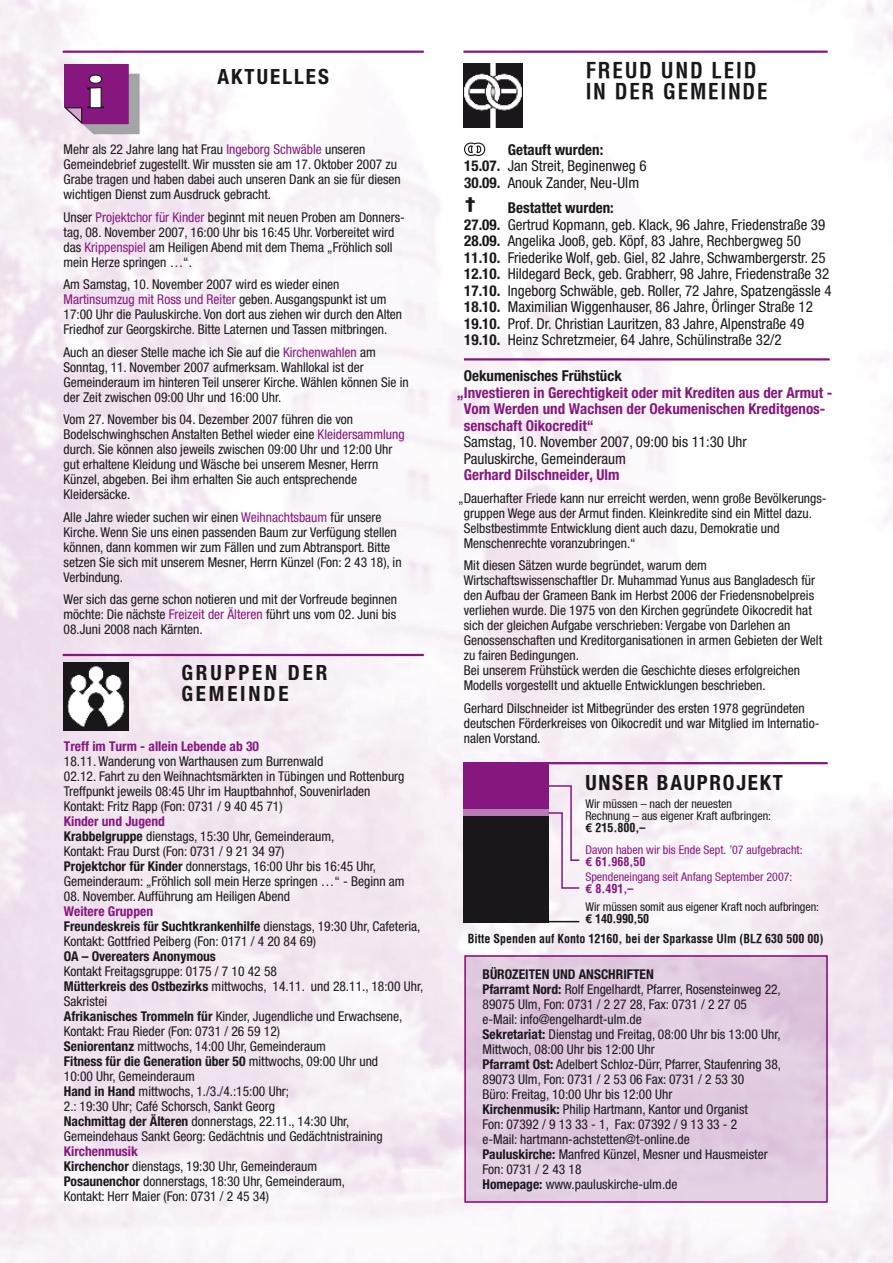
<style>
.page{position:relative;width:893px;height:1263px;background:#fff}
.page>*{position:absolute;margin:0;border:0;box-sizing:border-box;transform-origin:0 0}
.t1{font:21px/21px "PKF";letter-spacing:.085em;color:#1a171b}
.t2{font:700 condensed 21px "Helvetica Neue";letter-spacing:.1em;color:#1a171b}
.t3{font:700 condensed 21px/21px "Helvetica Neue";letter-spacing:.135em;color:#1a171b}
.t4{font:900 16.5px "Helvetica Neue";color:#1a171b}
.t5{font:condensed 15px/16.5px "Helvetica Neue";color:#1a171b}
.t6{font:700 condensed 15px/16.5px "Helvetica Neue";color:#86177e}
.t7{font:700 condensed 15px "Helvetica Neue";color:#1a171b}
.t8{font:condensed 13.5px/15px "Helvetica Neue";color:#1a171b}
.t9{font:700 condensed 13.5px "Helvetica Neue";color:#86177e}
.t10{font:700 condensed 13.5px "Helvetica Neue";color:#1a171b}
.t11{font:12px/12.8px "PKN";color:#1a171b}
.t12{font:12px "PKF";color:#1a171b}
.t13{font:12px "PKN";color:#86177e}
.t14{font:12px "PKF";color:#86177e}
.s1{color:#86177e}
.s2{font-weight:700;color:#86177e}
.s3{font-weight:700}
</style>
<div class="page">
<img style="left:0;top:0;width:892px;height:1263px">
<img style="left:464px;top:64px;width:59px;height:64px">
<hr style="left:463px;top:762px;width:364px;height:2px;background:#86177e">
<hr style="left:63px;top:654px;width:361px;height:2px;background:#86177e">
<hr style="left:463px;top:51px;width:364px;height:2px;background:#86177e">
<hr style="left:63px;top:51px;width:361px;height:2px;background:#86177e">
<img style="left:64px;top:663px;width:65px;height:68px">
<svg style="left:63px;top:63px;width:77px;height:72px;background:#9d5b99"></svg>
<hr style="left:464px;top:358px;width:365px;height:3px;background:#86177e">
<svg style="left:463px;top:142px;width:23px;height:15px"></svg>
<div style="left:464px;top:955px;width:363px;height:248px;background:#e1cde1;border:2px solid #93107e"></div>
<div style="left:463px;top:816px;width:85px;height:106px;background:#1a171b"></div>
<div style="left:463px;top:809px;width:85px;height:7px;background:#ba7bb5"></div>
<div style="left:463px;top:762px;width:85px;height:47px;background:#86177e"></div>
<svg style="left:548px;top:784px;width:32px;height:106px"></svg>
<hr style="left:541px;top:921px;width:38px;height:1px;background:#1a171b">
<h1 class="t2" style="left:217px;top:63px;width:113px">AKTUELLES</h1>
<p class="t8" style="left:64px;top:142px;width:339px">Mehr als 22 Jahre lang hat Frau <span class="s1">Ingeborg Schwäble</span> unseren Gemeindebrief zugestellt. Wir mussten sie am 17. Oktober 2007 zu Grabe tragen und haben dabei auch unseren Dank an sie für diesen wichtigen Dienst zum Ausdruck gebracht.</p>
<p class="t8" style="left:64px;top:209px;width:343px">Unser <span class="s1">Projektchor für Kinder</span> beginnt mit neuen Proben am Donners&shy;tag, 08. November 2007, 16:00 Uhr bis 16:45 Uhr. Vorbereitet wird das <span class="s1">Krippenspiel</span> am Heiligen Abend mit dem Thema „Fröhlich soll mein Herze springen …“.</p>
<p class="t8" style="left:64px;top:277px;width:340px">Am Samstag, 10. November 2007 wird es wieder einen <span class="s1">Martinsumzug mit Ross und Reiter</span> geben. Ausgangspunkt ist um 17:00 Uhr die Pauluskirche. Von dort aus ziehen wir durch den Alten Friedhof zur Georgskirche. Bitte Laternen und Tassen mitbringen.</p>
<p class="t8" style="left:64px;top:344px;width:347px">Auch an dieser Stelle mache ich Sie auf die <span class="s1">Kirchenwahlen</span> am Sonntag, 11. November 2007 aufmerksam. Wahllokal ist der Gemeinderaum im hinteren Teil unserer Kirche. Wählen können Sie in der Zeit zwischen 09:00 Uhr und 16:00 Uhr.</p>
<p class="t8" style="left:64px;top:412px;width:342px">Vom 27. November bis 04. Dezember 2007 führen die von Bodelschwinghschen Anstalten Bethel wieder eine <span class="s1">Kleidersammlung </span>durch. Sie können also jeweils zwischen 09:00 Uhr und 12:00 Uhr gut erhaltene Kleidung und Wäsche bei unserem Mesner, Herrn Künzel, abgeben. Bei ihm erhalten Sie auch entsprechende Kleidersäcke.</p>
<p class="t8" style="left:64px;top:509px;width:339px">Alle Jahre wieder suchen wir einen <span class="s1">Weihnachtsbaum</span> für unsere Kirche. Wenn Sie uns einen passenden Baum zur Verfügung stellen können, dann kommen wir zum Fällen und zum Abtransport. Bitte setzen Sie sich mit unserem Mesner, Herrn Künzel (Fon: 2 43 18), in Verbindung.</p>
<p class="t8" style="left:64px;top:592px;width:335px;text-align:justify">Wer sich das gerne schon notieren und mit der Vorfreude beginnen möchte: Die nächste <span class="s1">Freizeit der Älteren</span> führt uns vom 02. Juni bis 08.Juni 2008 nach Kärnten.</p>
<h1 class="t3" style="left:181px;top:661px;width:148px">GRUPPEN DER<br>GEMEINDE</h1>
<p class="t9" style="left:64px;top:738px;width:196px">Treff im Turm - allein Lebende ab 30</p>
<p class="t8" style="left:64px;top:753px;width:342px">18.11. Wanderung von Warthausen zum Burrenwald<br>02.12. Fahrt zu den Weihnachtsmärkten in Tübingen und Rottenburg Treffpunkt jeweils 08:45 Uhr im Hauptbahnhof, Souvenirladen Kontakt: Fritz Rapp (Fon: 0731 / 9 40 45 71)</p>
<p class="t8" style="left:64px;top:813px;width:342px"><span class="s2">Kinder und Jugend<br></span><span class="s3">Krabbelgruppe</span> dienstags, 15:30 Uhr, Gemeinderaum,<br>Kontakt: Frau Durst (Fon: 0731 / 9 21 34 97)<br><span class="s3">Projektchor für Kinder</span> donnerstags, 16:00 Uhr bis 16:45 Uhr, Gemeinderaum: „Fröhlich soll mein Herze springen …“ - Beginn am</p>
<p class="t8" style="left:64px;top:888px;width:228px">08. November. Aufführung am Heiligen Abend</p>
<p class="t8" style="left:64px;top:903px;width:358px"><span class="s2">Weitere Gruppen<br></span><span class="s3">Freundeskreis für Suchtkrankenhilfe</span> dienstags, 19:30 Uhr, Cafeteria,<br>Kontakt: Gottfried Peiberg (Fon: 0171 / 4 20 84 69)</p>
<p class="t10" style="left:64px;top:948px;width:153px">OA – Overeaters Anonymous</p>
<p class="t8" style="left:64px;top:963px;width:361px">Kontakt Freitagsgruppe: 0175 / 7 10 42 58<br><span class="s3">Mütterkreis des Ostbezirks</span> mittwochs, 14.11. und 28.11., 18:00 Uhr, Sakristei<br><span class="s3">Afrikanisches Trommeln für</span> Kinder, Jugendliche und Erwachsene, Kontakt: Frau Rieder (Fon: 0731 / 26 59 12)<br><span class="s3">Seniorentanz</span> mittwochs, 14:00 Uhr, Gemeinderaum<br><span class="s3">Fitness für die Generation über 50</span> mittwochs, 09:00 Uhr und<br>10:00 Uhr, Gemeinderaum<br><span class="s3">Hand in Hand</span> mittwochs, 1./3./4.:15:00 Uhr;<br>2.: 19:30 Uhr; Café Schorsch, Sankt Georg<br><span class="s3">Nachmittag der Älteren</span> donnerstags, 22.11., 14:30 Uhr, Gemeindehaus Sankt Georg: Gedächtnis und Gedächtnistraining</p>
<p class="t8" style="left:64px;top:1143px;width:283px"><span class="s2">Kirchenmusik<br></span><span class="s3">Kirchenchor</span> dienstags, 19:30 Uhr, Gemeinderaum <span class="s3">Posaunenchor</span> donnerstags, 18:30 Uhr, Gemeinderaum, Kontakt: Herr Maier (Fon: 0731 / 2 45 34)</p>
<h1 class="t1" style="left:585px;top:60px;width:183px">FREUD UND LEID<br>IN DER GEMEINDE</h1>
<p class="t5" style="left:464px;top:141px;width:184px;text-align:center"><span class="s3">Getauft wurden:<br>15.07.</span> Jan Streit, Beginenweg 6<br><span class="s3">30.09.</span> Anouk Zander, Neu-Ulm</p>
<p class="t5" style="left:464px;top:200px;width:369px;text-indent:44px"><span class="s3">Bestattet wurden:<br>27.09.</span> Gertrud Kopmann, geb. Klack, 96 Jahre, Friedenstraße 39<br><span class="s3">28.09.</span> Angelika Jooß, geb. Köpf, 83 Jahre, Rechbergweg 50<br><span class="s3">11.10.</span> Friederike Wolf, geb. Giel, 82 Jahre, Schwambergerstr. 25<br><span class="s3">12.10.</span> Hildegard Beck, geb. Grabherr, 98 Jahre, Friedenstraße 32<br><span class="s3">17.10.</span> Ingeborg Schwäble, geb. Roller, 72 Jahre, Spatzengässle 4<br><span class="s3">18.10.</span> Maximilian Wiggenhauser, 86 Jahre, Örlinger Straße 12<br><span class="s3">19.10.</span> Prof. Dr. Christian Lauritzen, 83 Jahre, Alpenstraße 49<br><span class="s3">19.10.</span> Heinz Schretzmeier, 64 Jahre, Schülinstraße 32/2</p>
<p class="t4" style="left:465px;top:193px;width:13px">†</p>
<p class="t7" style="left:464px;top:367px;width:159px">Oekumenisches Frühstück</p>
<p class="t6" style="left:464px;top:384px;width:370px;text-indent:-7px">„Investieren in Gerechtigkeit oder mit Krediten aus der Armut -<br>Vom Werden und Wachsen der Oekumenischen Kreditgenos&shy;senschaft Oikocredit“</p>
<p class="t5" style="left:464px;top:434px;width:284px">Samstag, 10. November 2007, 09:00 bis 11:30 Uhr<br>Pauluskirche, Gemeinderaum</p>
<p class="t6" style="left:464px;top:466px;width:157px">Gerhard Dilschneider, Ulm</p>
<p class="t8" style="left:464px;top:490px;width:364px;text-indent:-5px">„Dauerhafter Friede kann nur erreicht werden, wenn große Bevölkerungs&shy;gruppen Wege aus der Armut finden. Kleinkredite sind ein Mittel dazu.<br>Selbstbestimmte Entwicklung dient auch dazu, Demokratie und Menschenrechte voranzubringen.“</p>
<p class="t8" style="left:464px;top:558px;width:360px">Mit diesen Sätzen wurde begründet, warum dem Wirtschaftswissenschaftler Dr. Muhammad Yunus aus Bangladesch für den Aufbau der Grameen Bank im Herbst 2006 der Friedensnobelpreis verliehen wurde. Die 1975 von den Kirchen gegründete Oikocredit hat sich der gleichen Aufgabe verschrieben: Vergabe von Darlehen an Genossenschaften und Kreditorganisationen in armen Gebieten der Welt zu fairen Bedingungen.<br>Bei unserem Frühstück werden die Geschichte dieses erfolgreichen Modells vorgestellt und aktuelle Entwicklungen beschrieben.</p>
<p class="t8" style="left:464px;top:700px;width:357px">Gerhard Dilschneider ist Mitbegründer des ersten 1978 gegründeten deutschen Förderkreises von Oikocredit und war Mitglied im Internatio&shy;nalen Vorstand.</p>
<h1 class="t2" style="left:585px;top:770px;width:199px">UNSER BAUPROJEKT</h1>
<p class="t11" style="left:585px;top:797px;width:187px">Wir müssen – nach der neuesten<br>Rechnung – aus eigener Kraft aufbringen:</p>
<p class="t12" style="left:585px;top:821px;width:62px">¤ 215.800,–</p>
<p class="t13" style="left:585px;top:869px;width:208px">Spendeneingang seit Anfang September 2007:</p>
<p class="t14" style="left:585px;top:881px;width:50px">¤ 8.491,–</p>
<p class="t13" style="left:585px;top:843px;width:219px">Davon haben wir bis Ende Sept. ’07 aufgebracht:</p>
<p class="t14" style="left:585px;top:854px;width:62px">¤ 61.968,50</p>
<p class="t11" style="left:585px;top:900px;width:235px">Wir müssen somit aus eigener Kraft noch aufbringen:</p>
<p class="t12" style="left:585px;top:911px;width:65px">¤ 140.990,50</p>
<p class="t12" style="left:468px;top:931px;width:357px">Bitte Spenden auf Konto 12160, bei der Sparkasse Ulm (BLZ 630 500 00)</p>
<p class="t8" style="left:482px;top:966px;width:300px"><span class="s3">BÜROZEITEN UND ANSCHRIFTEN<br>Pfarramt Nord:</span> Rolf Engelhardt, Pfarrer, Rosensteinweg 22, 89075 Ulm, Fon: 0731 / 2 27 28, Fax: 0731 / 2 27 05 e-Mail: info@engelhardt-ulm.de<br><span class="s3">Sekretariat:</span> Dienstag und Freitag, 08:00 Uhr bis 13:00 Uhr, Mittwoch, 08:00 Uhr bis 12:00 Uhr<br><span class="s3">Pfarramt Ost:</span> Adelbert Schloz-Dürr, Pfarrer, Staufenring 38, 89073 Ulm, Fon: 0731 / 2 53 06 Fax: 0731 / 2 53 30<br>Büro: Freitag, 10:00 Uhr bis 12:00 Uhr<br><span class="s3">Kirchenmusik:</span> Philip Hartmann, Kantor und Organist<br>Fon: 07392 / 9 13 33 - 1, Fax: 07392 / 9 13 33 - 2<br>e-Mail: hartmann-achstetten@t-online.de<br><span class="s3">Pauluskirche:</span> Manfred Künzel, Mesner und Hausmeister Fon: 0731 / 2 43 18<br><span class="s3">Homepage:</span> www.pauluskirche-ulm.de</p>
</div>
